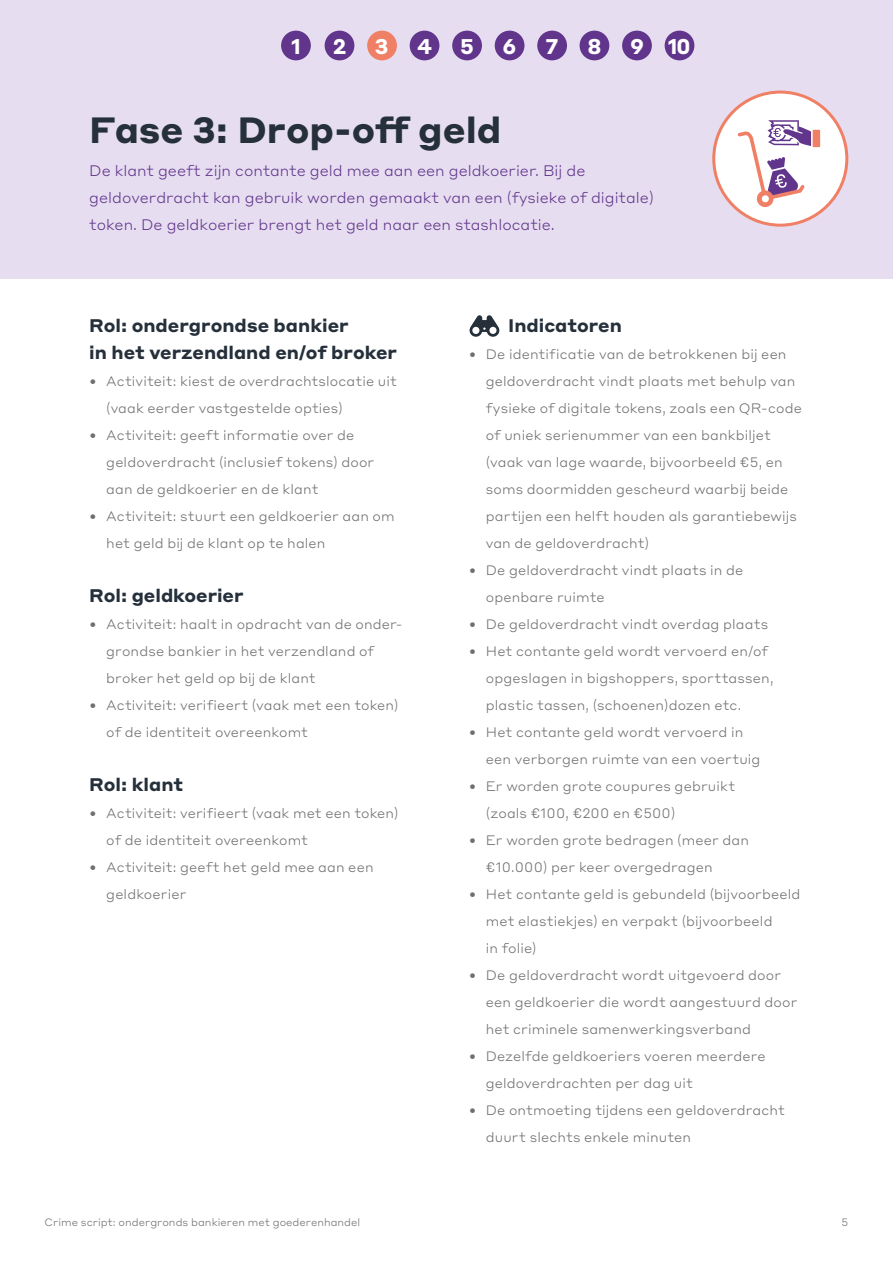
<style>
.page{position:relative;width:893px;height:1263px;background:#fff}
.page>*{position:absolute;margin:0;border:0;box-sizing:border-box;transform-origin:0 0}
.H1_donkergrijs_kleiner{font:700 36px "Styrene ALC";color:#25303b}
.H1_donkergrijs_kleiner-2{font:700 21px "Styrene ALC";color:#fff}
.H2_donker_grijs{font:700 18px/27px "Styrene ALC";color:#25303b}
.Intro_tekst_Paars_nog_kleiner{font:300 15px/27px "Styrene ALC";color:#62358c}
.Bullits_body_tekst{font:300 13.5px/27px "Styrene ALC";letter-spacing:.01em;color:#706f6f}
.t1{font:300 10.5px "Styrene ALC";color:#706f6f}
</style>
<div class="page">
<div style="left:0;top:0;width:893px;height:278px;background:#e6def0"></div>
<svg style="left:470px;top:315px;width:29px;height:22px"></svg>
<div style="left:714px;top:92px;width:133px;height:133px;background:#fff;border-radius:50%"></div>
<div style="left:712px;top:91px;width:136px;height:136px;border:3px solid #f08065;border-radius:50%"></div>
<div style="left:813px;top:130px;width:7px;height:17px;background:#f08065"></div>
<svg style="left:738px;top:120px;width:73px;height:87px"></svg>
<div style="left:537px;top:31px;width:30px;height:29px;background:#62358c;border-radius:50%"></div>
<div style="left:495px;top:31px;width:29px;height:29px;background:#62358c;border-radius:50%"></div>
<div style="left:452px;top:31px;width:30px;height:29px;background:#62358c;border-radius:50%"></div>
<div style="left:410px;top:31px;width:29px;height:29px;background:#62358c;border-radius:50%"></div>
<div style="left:325px;top:31px;width:29px;height:29px;background:#62358c;border-radius:50%"></div>
<div style="left:281px;top:31px;width:30px;height:29px;background:#62358c;border-radius:50%"></div>
<div style="left:665px;top:31px;width:29px;height:29px;background:#62358c;border-radius:50%"></div>
<div style="left:622px;top:31px;width:30px;height:29px;background:#62358c;border-radius:50%"></div>
<div style="left:580px;top:31px;width:29px;height:29px;background:#62358c;border-radius:50%"></div>
<div style="left:367px;top:31px;width:30px;height:29px;background:#f08065;border-radius:50%"></div>
<h2 class="H1_donkergrijs_kleiner-2" style="left:291px;top:28px;width:11px">1</h2>
<h2 class="H1_donkergrijs_kleiner-2" style="left:333px;top:28px;width:15px">2</h2>
<h1 class="H1_donkergrijs_kleiner-2" style="left:375px;top:28px;width:15px">3</h1>
<h2 class="H1_donkergrijs_kleiner-2" style="left:417px;top:28px;width:17px">4</h2>
<h2 class="H1_donkergrijs_kleiner-2" style="left:460px;top:28px;width:15px">5</h2>
<h2 class="H1_donkergrijs_kleiner-2" style="left:503px;top:28px;width:15px">6</h2>
<h2 class="H1_donkergrijs_kleiner-2" style="left:546px;top:28px;width:15px">7</h2>
<h2 class="H1_donkergrijs_kleiner-2" style="left:587px;top:28px;width:16px">8</h2>
<h2 class="H1_donkergrijs_kleiner-2" style="left:630px;top:28px;width:62px">9 10</h2>
<h1 class="H1_donkergrijs_kleiner" style="left:89px;top:100px;width:414px">Fase 3: Drop-off geld</h1>
<p class="Intro_tekst_Paars_nog_kleiner" style="left:89px;top:156px;width:566px">De klant geeft zijn contante geld mee aan een geldkoerier. Bij de geldoverdracht kan gebruik worden gemaakt van een (fysieke of digitale) token. De geldkoerier brengt het geld naar een stashlocatie.</p>
<h2 class="H2_donker_grijs" style="left:89px;top:311px;width:309px">Rol: ondergrondse bankier<br>in het verzendland en/of broker</h2>
<p class="Bullits_body_tekst" style="left:106px;top:367px;width:292px;text-indent:-17px">• Activiteit: kiest de overdrachtslocatie uit (vaak eerder vastgestelde opties)</p>
<p class="Bullits_body_tekst" style="left:106px;top:421px;width:270px;text-indent:-17px">• Activiteit: geeft informatie over de geldoverdracht (inclusief tokens) door aan de geldkoerier en de klant</p>
<p class="Bullits_body_tekst" style="left:106px;top:502px;width:290px;text-indent:-17px">• Activiteit: stuurt een geldkoerier aan om het geld bij de klant op te halen</p>
<h2 class="H2_donker_grijs" style="left:89px;top:581px;width:156px">Rol: geldkoerier</h2>
<p class="Bullits_body_tekst" style="left:106px;top:610px;width:298px;text-indent:-17px">• Activiteit: haalt in opdracht van de onder&shy;grondse bankier in het verzendland of broker het geld op bij de klant</p>
<p class="Bullits_body_tekst" style="left:106px;top:691px;width:294px;text-indent:-17px">• Activiteit: verifieert (vaak met een token) of de identiteit overeenkomt</p>
<h2 class="H2_donker_grijs" style="left:89px;top:770px;width:95px">Rol: klant</h2>
<p class="Bullits_body_tekst" style="left:106px;top:799px;width:294px;text-indent:-17px">• Activiteit: verifieert (vaak met een token) of de identiteit overeenkomt</p>
<p class="Bullits_body_tekst" style="left:106px;top:853px;width:269px;text-indent:-17px">• Activiteit: geeft het geld mee aan een geldkoerier</p>
<h2 class="H2_donker_grijs" style="left:508px;top:311px;width:115px">Indicatoren</h2>
<p class="Bullits_body_tekst" style="left:486px;top:340px;width:318px;text-indent:-17px">• De identificatie van de betrokkenen bij een geldoverdracht vindt plaats met behulp van fysieke of digitale tokens, zoals een QR-code of uniek serienummer van een bankbiljet (vaak van lage waarde, bijvoorbeeld €5, en soms doormidden gescheurd waarbij beide partijen een helft houden als garantiebewijs van de geldoverdracht)</p>
<p class="Bullits_body_tekst" style="left:486px;top:556px;width:259px;text-indent:-17px">• De geldoverdracht vindt plaats in de openbare ruimte</p>
<p class="Bullits_body_tekst" style="left:469px;top:610px;width:301px">• De geldoverdracht vindt overdag plaats</p>
<p class="Bullits_body_tekst" style="left:486px;top:637px;width:289px;text-indent:-17px">• Het contante geld wordt vervoerd en/of opgeslagen in bigshoppers, sporttassen, plastic tassen, (schoenen)dozen etc.</p>
<p class="Bullits_body_tekst" style="left:486px;top:718px;width:276px;text-indent:-17px">• Het contante geld wordt vervoerd in een verborgen ruimte van een voertuig</p>
<p class="Bullits_body_tekst" style="left:486px;top:772px;width:251px;text-indent:-17px">• Er worden grote coupures gebruikt (zoals €100, €200 en €500)</p>
<p class="Bullits_body_tekst" style="left:486px;top:826px;width:265px;text-indent:-17px">• Er worden grote bedragen (meer dan €10.000) per keer overgedragen</p>
<p class="Bullits_body_tekst" style="left:486px;top:880px;width:316px;text-indent:-17px">• Het contante geld is gebundeld (bijvoorbeeld met elastiekjes) en verpakt (bijvoorbeeld<br>in folie)</p>
<p class="Bullits_body_tekst" style="left:486px;top:961px;width:313px;text-indent:-17px">• De geldoverdracht wordt uitgevoerd door een geldkoerier die wordt aangestuurd door het criminele samenwerkingsverband</p>
<p class="Bullits_body_tekst" style="left:486px;top:1042px;width:281px;text-indent:-17px">• Dezelfde geldkoeriers voeren meerdere geldoverdrachten per dag uit</p>
<p class="Bullits_body_tekst" style="left:486px;top:1096px;width:301px;text-indent:-17px">• De ontmoeting tijdens een geldoverdracht duurt slechts enkele minuten</p>
<p class="t1" style="left:45px;top:1214px;width:317px">Crime script: ondergronds bankieren met goederenhandel</p>
<p class="t1" style="left:841px;top:1214px;width:8px">5</p>
</div>
